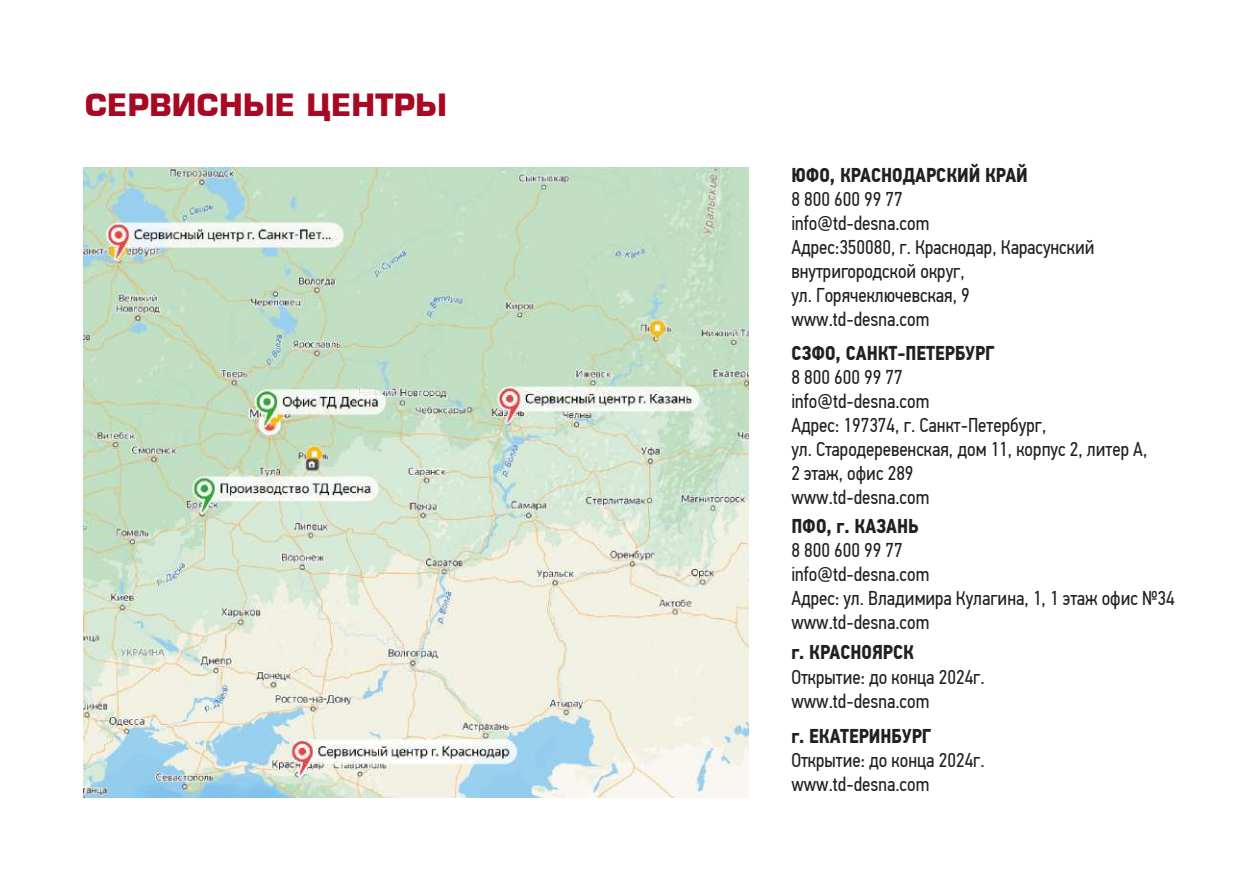
<style>
.page{position:relative;width:1248px;height:896px;background:#fff}
.page>*{position:absolute;margin:0;border:0;box-sizing:border-box;transform-origin:0 0}
.t1{font:700 30px "Europe";letter-spacing:.01em;color:#a70924}
.t2{font:20px/24px "PF Din Text Cond Pro";color:#221f1f}
.t3{font:700 20px "PF Din Text Cond Pro";color:#221f1f}
</style>
<div class="page">
<img style="left:84px;top:167px;width:664px;height:630px">
<h1 class="t1" style="left:85px;top:87px;width:363px">СЕРВИСНЫЕ ЦЕНТРЫ</h1>
<p class="t3" style="left:791px;top:163px;width:238px">ЮФО, КРАСНОДАРСКИЙ КРАЙ</p>
<p class="t2" style="left:791px;top:187px;width:305px">8 800 600 99 77<br>info@td-desna.com<br>Адрес:350080, г. Краснодар, Карасунский внутригородской округ,<br>ул. Горячеключевская, 9 www.td-desna.com</p>
<p class="t3" style="left:791px;top:340px;width:205px">СЗФО, САНКТ-ПЕТЕРБУРГ</p>
<p class="t2" style="left:791px;top:365px;width:357px">8 800 600 99 77<br>info@td-desna.com<br>Адрес: 197374, г. Санкт-Петербург,<br>ул. Стародеревенская, дом 11, корпус 2, литер А,<br>2 этаж, офис 289<br>www.td-desna.com</p>
<p class="t3" style="left:791px;top:514px;width:129px">ПФО, г. КАЗАНЬ</p>
<p class="t2" style="left:791px;top:538px;width:385px">8 800 600 99 77<br>info@td-desna.com<br>Адрес: ул. Владимира Кулагина, 1, 1 этаж офис №34 www.td-desna.com</p>
<p class="t3" style="left:791px;top:640px;width:124px">г. КРАСНОЯРСК</p>
<p class="t2" style="left:791px;top:664px;width:195px">Открытие: до конца 2024г. www.td-desna.com</p>
<p class="t3" style="left:791px;top:723px;width:141px">г. ЕКАТЕРИНБУРГ</p>
<p class="t2" style="left:791px;top:748px;width:195px">Открытие: до конца 2024г. www.td-desna.com</p>
</div>
